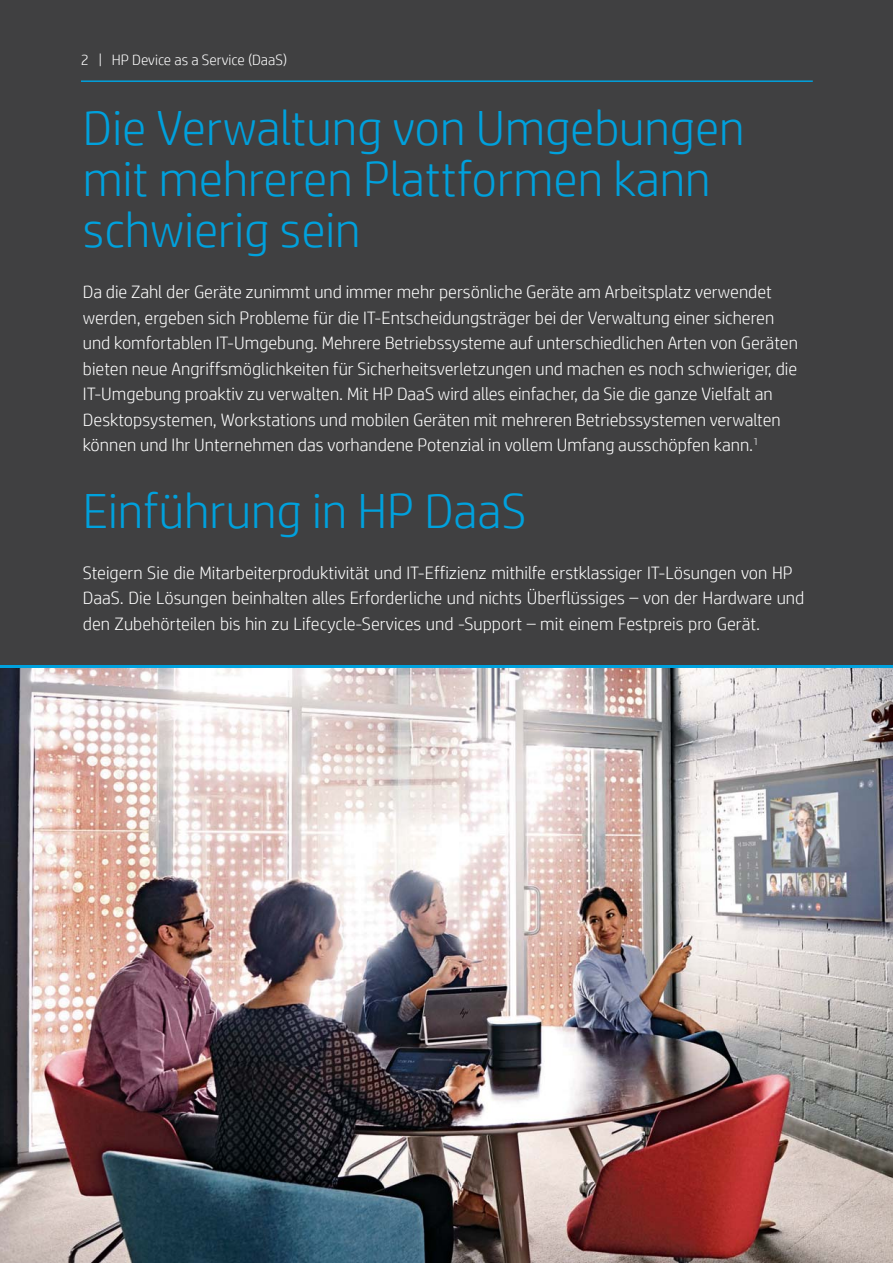
<style>
.page{position:relative;width:893px;height:1263px;background:#404041}
.page>*{position:absolute;margin:0;border:0;box-sizing:border-box;transform-origin:0 0}
.t1{font:300 49.5px/51px "HP Simplified";color:#00a1dd}
.t2{font:300 18px/25.5px "HP Simplified";color:#fff}
.t3{font:300 15px "HP Simplified";color:#fff}
</style>
<div class="page">
<img style="left:0;top:668px;width:893px;height:595px">
<hr style="left:81px;top:80px;width:732px;height:2px;background:#00a1dd">
<hr style="left:0;top:665px;width:893px;height:3px;background:#00a1dd">
<p class="t3" style="left:81px;top:50px;width:208px">2 | HP Device as a Service (DaaS)</p>
<h1 class="t1" style="left:83px;top:103px;width:663px">Die Verwaltung von Umgebungen mit mehreren Plattformen kann schwierig sein</h1>
<p class="t2" style="left:83px;top:280px;width:716px">Da die Zahl der Geräte zunimmt und immer mehr persönliche Geräte am Arbeitsplatz verwendet werden, ergeben sich Probleme für die IT-Entscheidungsträger bei der Verwaltung einer sicheren und komfortablen IT-Umgebung. Mehrere Betriebssysteme auf unterschiedlichen Arten von Geräten bieten neue Angriffsmöglichkeiten für Sicherheitsverletzungen und machen es noch schwieriger, die IT-Umgebung proaktiv zu verwalten. Mit HP DaaS wird alles einfacher, da Sie die ganze Vielfalt an Desktopsystemen, Workstations und mobilen Geräten mit mehreren Betriebssystemen verwalten können und Ihr Unternehmen das vorhandene Potenzial in vollem Umfang ausschöpfen kann.<sup>1</sup></p>
<h1 class="t1" style="left:83px;top:485px;width:445px">Einführung in HP DaaS</h1>
<p class="t2" style="left:83px;top:560px;width:723px">Steigern Sie die Mitarbeiterproduktivität und IT-Effizienz mithilfe erstklassiger IT-Lösungen von HP<br>DaaS. Die Lösungen beinhalten alles Erforderliche und nichts Überflüssiges – von der Hardware und den Zubehörteilen bis hin zu Lifecycle-Services und -Support – mit einem Festpreis pro Gerät.</p>
</div>
